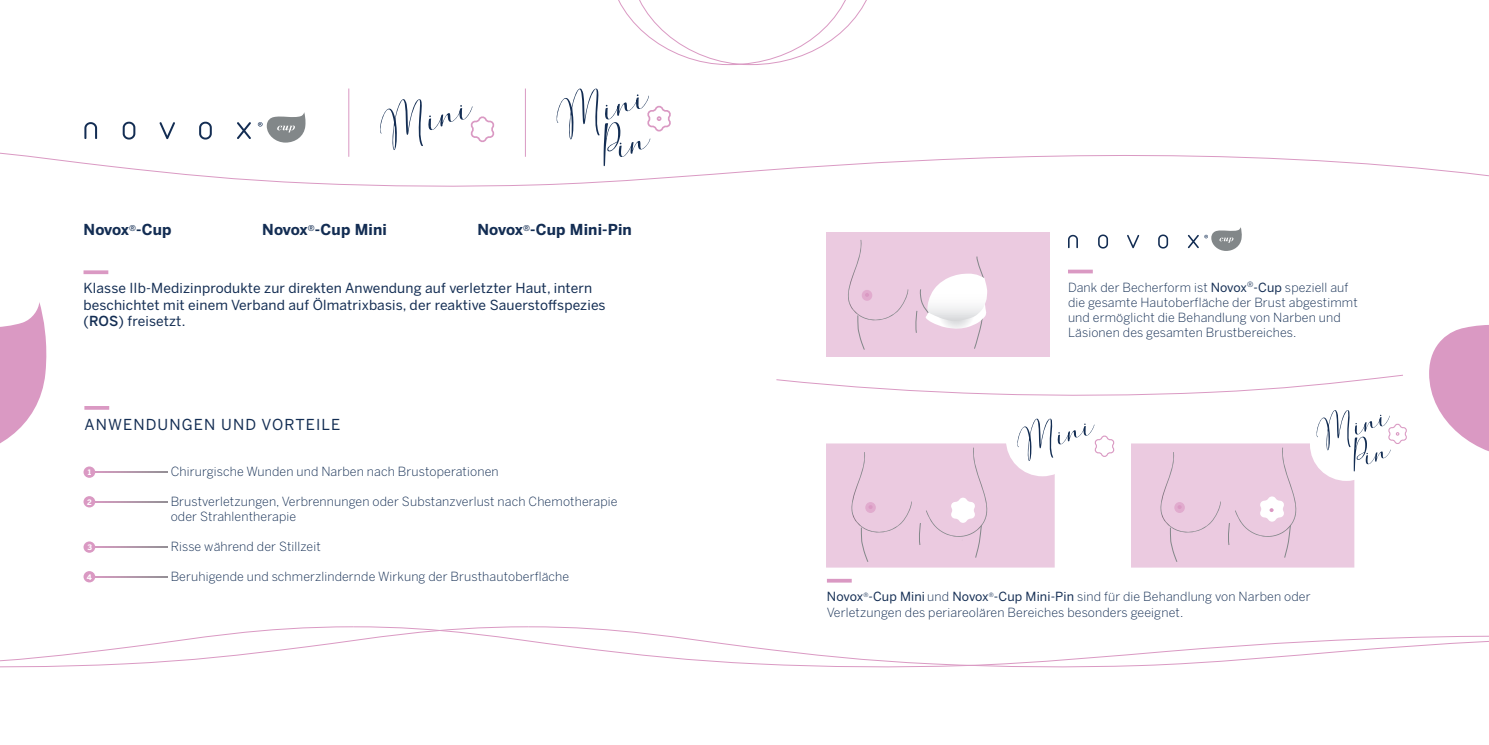
<style>
.page{position:relative;width:1489px;height:745px;background:#fff}
.page>*{position:absolute;margin:0;border:0;box-sizing:border-box;transform-origin:0 0}
.t1{font:700 15px "Benton Sans";letter-spacing:.01em;color:#132d53}
.t2{font:15px "Benton Sans";letter-spacing:.075em;color:#132d53}
.t3{font:13.75px/16.5px "Benton Sans";letter-spacing:.01em;color:#132d53}
.t4{font:300 12.5px/15px "Benton Sans";letter-spacing:.01em;color:#132d53}
.t5{font:700 7.5px "Benton Sans";color:#fff}
.s1{font-weight:500}
.s2{font-weight:400}
</style>
<div class="page">
<div style="left:826px;top:443px;width:228px;height:124px;background:#ebcae0"></div>
<div style="left:1130px;top:443px;width:224px;height:124px;background:#ebcae0"></div>
<svg style="left:1429px;top:325px;width:59px;height:126px"></svg>
<svg style="left:0;top:302px;width:47px;height:142px"></svg>
<svg style="left:618px;top:0;width:249px;height:65px"></svg>
<svg style="left:1068px;top:269px;width:24px;height:4px"></svg>
<svg style="left:827px;top:578px;width:24px;height:4px"></svg>
<svg style="left:84px;top:122px;width:13px;height:17px"></svg>
<svg style="left:123px;top:122px;width:12px;height:17px"></svg>
<svg style="left:159px;top:122px;width:16px;height:17px"></svg>
<svg style="left:199px;top:122px;width:13px;height:17px"></svg>
<svg style="left:237px;top:122px;width:14px;height:17px"></svg>
<svg style="left:556px;top:88px;width:115px;height:56px"></svg>
<svg style="left:380px;top:99px;width:115px;height:45px"></svg>
<svg style="left:0;top:626px;width:1488px;height:42px"></svg>
<svg style="left:0;top:144px;width:1488px;height:43px"></svg>
<svg style="left:95px;top:471px;width:72px;height:1px"></svg>
<div style="left:83px;top:466px;width:12px;height:11px;background:#da99c3;border-radius:50%"></div>
<svg style="left:95px;top:501px;width:72px;height:1px"></svg>
<div style="left:83px;top:496px;width:12px;height:11px;background:#da99c3;border-radius:50%"></div>
<svg style="left:95px;top:546px;width:72px;height:1px"></svg>
<div style="left:83px;top:541px;width:12px;height:11px;background:#da99c3;border-radius:50%"></div>
<svg style="left:95px;top:576px;width:72px;height:1px"></svg>
<div style="left:83px;top:570px;width:12px;height:12px;background:#da99c3;border-radius:50%"></div>
<hr style="left:348px;top:88px;width:1px;height:69px;background:#da99c3">
<hr style="left:525px;top:88px;width:1px;height:69px;background:#da99c3">
<div style="left:826px;top:232px;width:223px;height:124px;background:#ebcae0"></div>
<svg style="left:83px;top:270px;width:25px;height:4px"></svg>
<svg style="left:848px;top:240px;width:60px;height:110px"></svg>
<svg style="left:915px;top:256px;width:72px;height:93px"></svg>
<hr style="left:84px;top:406px;width:25px;height:3px;background:#da99c3">
<svg style="left:258px;top:112px;width:48px;height:30px"></svg>
<svg style="left:1068px;top:235px;width:9px;height:13px"></svg>
<svg style="left:1098px;top:234px;width:9px;height:14px"></svg>
<svg style="left:1127px;top:235px;width:12px;height:13px"></svg>
<svg style="left:1158px;top:234px;width:9px;height:14px"></svg>
<svg style="left:1187px;top:235px;width:11px;height:13px"></svg>
<svg style="left:1204px;top:227px;width:37px;height:24px"></svg>
<svg style="left:776px;top:374px;width:631px;height:188px"></svg>
<p class="t1" style="left:83px;top:221px;width:90px">Novox<sup>®</sup>-Cup</p>
<p class="t1" style="left:477px;top:221px;width:156px">Novox<sup>®</sup>-Cup Mini-Pin</p>
<p class="t1" style="left:262px;top:221px;width:126px">Novox<sup>®</sup>-Cup Mini</p>
<p class="t3" style="left:83px;top:279px;width:523px">Klasse IIb-Medizinprodukte zur direkten Anwendung auf verletzter Haut, intern beschichtet mit einem Verband auf Ölmatrixbasis, der reaktive Sauerstoffspezies (<span class="s1">ROS</span>) freisetzt.</p>
<p class="t2" style="left:84px;top:415px;width:257px">ANWENDUNGEN UND VORTEILE</p>
<p class="t5" style="left:88px;top:467px;width:5px">1</p>
<p class="t5" style="left:87px;top:497px;width:6px">2</p>
<p class="t5" style="left:87px;top:542px;width:6px">3</p>
<p class="t5" style="left:87px;top:572px;width:7px">4</p>
<p class="t4" style="left:171px;top:463px;width:329px">Chirurgische Wunden und Narben nach Brustoperationen</p>
<p class="t4" style="left:171px;top:493px;width:448px">Brustverletzungen, Verbrennungen oder Substanzverlust nach Chemotherapie oder Strahlentherapie</p>
<p class="t4" style="left:171px;top:538px;width:152px">Risse während der Stillzeit</p>
<p class="t4" style="left:171px;top:568px;width:400px">Beruhigende und schmerzlindernde Wirkung der Brusthautoberfläche</p>
<p class="t4" style="left:1067px;top:279px;width:291px">Dank der Becherform ist <span class="s2">Novox</span><sup>®</sup><span class="s2">-Cup</span> speziell auf die gesamte Hautoberfläche der Brust abgestimmt und ermöglicht die Behandlung von Narben und Läsionen des gesamten Brustbereiches.</p>
<p class="t4" style="left:826px;top:587px;width:485px;line-height:16.2px"><span class="s2">Novox</span><sup>®</sup><span class="s2">-Cup Mini</span> und <span class="s2">Novox</span><sup>®</sup><span class="s2">-Cup Mini-Pin</span> sind für die Behandlung von Narben oder<br>Verletzungen des periareolären Bereiches besonders geeignet.</p>
</div>
